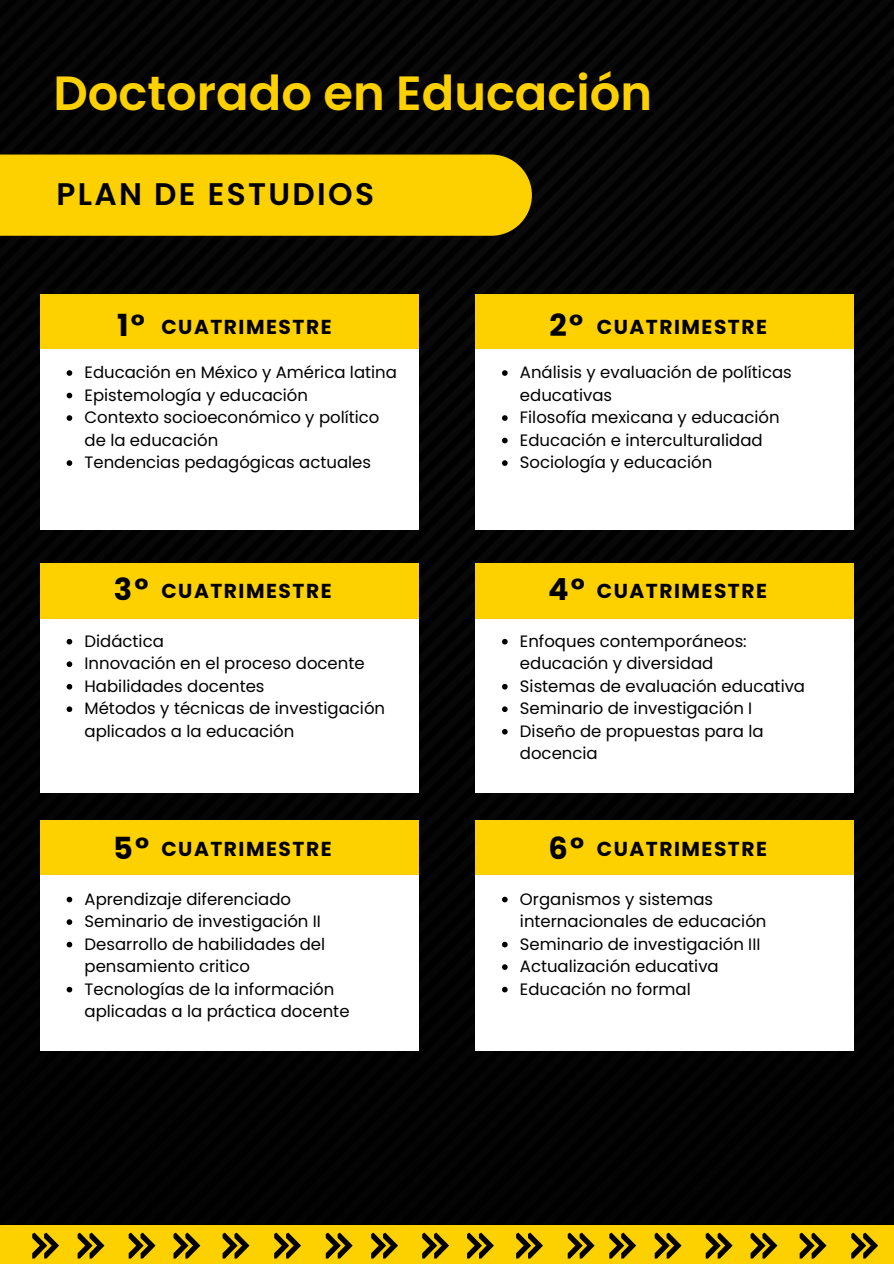
<style>
.page{position:relative;width:894px;height:1264px;background:#fff}
.page>*{position:absolute;margin:0;border:0;box-sizing:border-box;transform-origin:0 0}
.t1{font:600 48px "Poppins";color:#fdd000}
.t2{font:600 31.2px "Poppins";letter-spacing:.075em;color:#000}
.t3{font:700 30.45px "Poppins";color:#000}
.t4{font:700 20.1px "Poppins";letter-spacing:.075em;color:#000}
.t5{font:16.5px/22.5px "Poppins";color:#000}
</style>
<div class="page">
<div style="left:0;top:0;width:893px;height:1263px;background:#000"></div>
<div style="left:0;top:154px;width:531px;height:82px;background:#fdd000"></div>
<div style="left:40px;top:294px;width:378px;height:60px;background:#fdd000"></div>
<div style="left:40px;top:350px;width:378px;height:180px;background:#fff"></div>
<svg style="left:67px;top:370px;width:5px;height:6px"></svg>
<svg style="left:67px;top:393px;width:5px;height:5px"></svg>
<svg style="left:67px;top:415px;width:5px;height:6px"></svg>
<svg style="left:67px;top:460px;width:5px;height:6px"></svg>
<div style="left:475px;top:294px;width:378px;height:60px;background:#fdd000"></div>
<div style="left:475px;top:350px;width:378px;height:180px;background:#fff"></div>
<svg style="left:502px;top:370px;width:5px;height:6px"></svg>
<svg style="left:502px;top:415px;width:5px;height:6px"></svg>
<svg style="left:502px;top:438px;width:5px;height:5px"></svg>
<svg style="left:502px;top:460px;width:5px;height:6px"></svg>
<div style="left:40px;top:562px;width:378px;height:60px;background:#fdd000"></div>
<div style="left:40px;top:619px;width:378px;height:173px;background:#fff"></div>
<svg style="left:67px;top:639px;width:5px;height:5px"></svg>
<svg style="left:67px;top:661px;width:5px;height:6px"></svg>
<svg style="left:67px;top:684px;width:5px;height:5px"></svg>
<svg style="left:67px;top:706px;width:5px;height:6px"></svg>
<div style="left:475px;top:562px;width:378px;height:60px;background:#fdd000"></div>
<div style="left:475px;top:619px;width:378px;height:173px;background:#fff"></div>
<svg style="left:502px;top:639px;width:5px;height:5px"></svg>
<svg style="left:502px;top:684px;width:5px;height:5px"></svg>
<svg style="left:502px;top:706px;width:5px;height:6px"></svg>
<svg style="left:502px;top:729px;width:5px;height:5px"></svg>
<div style="left:40px;top:820px;width:378px;height:60px;background:#fdd000"></div>
<div style="left:40px;top:875px;width:378px;height:175px;background:#fff"></div>
<svg style="left:67px;top:896px;width:5px;height:6px"></svg>
<svg style="left:67px;top:919px;width:5px;height:5px"></svg>
<svg style="left:67px;top:941px;width:5px;height:6px"></svg>
<svg style="left:67px;top:986px;width:5px;height:6px"></svg>
<div style="left:475px;top:820px;width:378px;height:60px;background:#fdd000"></div>
<div style="left:475px;top:875px;width:378px;height:175px;background:#fff"></div>
<svg style="left:502px;top:896px;width:5px;height:6px"></svg>
<svg style="left:502px;top:941px;width:5px;height:6px"></svg>
<svg style="left:502px;top:964px;width:5px;height:5px"></svg>
<svg style="left:502px;top:986px;width:5px;height:6px"></svg>
<div style="left:0;top:1225px;width:893px;height:38px;background:#fdd000"></div>
<svg style="left:32px;top:1232px;width:27px;height:26px"></svg>
<svg style="left:326px;top:1232px;width:26px;height:26px"></svg>
<svg style="left:609px;top:1232px;width:27px;height:26px"></svg>
<svg style="left:78px;top:1232px;width:26px;height:26px"></svg>
<svg style="left:371px;top:1232px;width:27px;height:26px"></svg>
<svg style="left:654px;top:1232px;width:27px;height:26px"></svg>
<svg style="left:129px;top:1232px;width:26px;height:26px"></svg>
<svg style="left:422px;top:1232px;width:27px;height:26px"></svg>
<svg style="left:705px;top:1232px;width:27px;height:26px"></svg>
<svg style="left:173px;top:1232px;width:27px;height:26px"></svg>
<svg style="left:467px;top:1232px;width:26px;height:26px"></svg>
<svg style="left:750px;top:1232px;width:27px;height:26px"></svg>
<svg style="left:222px;top:1232px;width:27px;height:26px"></svg>
<svg style="left:516px;top:1232px;width:27px;height:26px"></svg>
<svg style="left:799px;top:1232px;width:27px;height:26px"></svg>
<svg style="left:274px;top:1232px;width:27px;height:26px"></svg>
<svg style="left:567px;top:1232px;width:27px;height:26px"></svg>
<svg style="left:851px;top:1232px;width:26px;height:26px"></svg>
<p class="t1" style="left:53px;top:60px;width:600px">Doctorado en Educación</p>
<p class="t2" style="left:56px;top:172px;width:319px">PLAN DE ESTUDIOS</p>
<h2 class="t3" style="left:117px;top:304px;width:29px">1°</h2>
<h1 class="t4" style="left:161px;top:312px;width:172px">CUATRIMESTRE</h1>
<h3 class="t5" style="left:84px;top:361px;width:314px">Educación en México y América latina</h3>
<h4 class="t5" style="left:84px;top:383px;width:225px">Epistemología y educación</h4>
<p class="t5" style="left:84px;top:406px;width:296px">Contexto socioeconómico y político de la educación</p>
<p class="t5" style="left:84px;top:451px;width:288px">Tendencias pedagógicas actuales</p>
<p class="t3" style="left:114px;top:568px;width:36px">3°</p>
<p class="t4" style="left:161px;top:576px;width:172px">CUATRIMESTRE</p>
<h3 class="t5" style="left:84px;top:629px;width:81px">Didáctica</h3>
<h4 class="t5" style="left:84px;top:652px;width:281px">Innovación en el proceso docente</h4>
<p class="t5" style="left:84px;top:674px;width:181px">Habilidades docentes</p>
<p class="t5" style="left:84px;top:697px;width:302px">Métodos y técnicas de investigación aplicados a la educación</p>
<h4 class="t3" style="left:113px;top:826px;width:38px">5°</h4>
<h3 class="t4" style="left:161px;top:835px;width:172px">CUATRIMESTRE</h3>
<p class="t5" style="left:84px;top:887px;width:208px">Aprendizaje diferenciado</p>
<p class="t5" style="left:84px;top:910px;width:238px">Seminario de investigación II</p>
<p class="t5" style="left:84px;top:932px;width:242px">Desarrollo de habilidades del pensamiento critico</p>
<p class="t5" style="left:84px;top:977px;width:266px">Tecnologías de la información aplicadas a la práctica docente</p>
<p class="t3" style="left:549px;top:304px;width:35px">2°</p>
<p class="t4" style="left:596px;top:312px;width:172px">CUATRIMESTRE</p>
<h3 class="t5" style="left:520px;top:361px;width:273px">Análisis y evaluación de políticas educativas</h3>
<h4 class="t5" style="left:520px;top:406px;width:261px">Filosofía mexicana y educación</h4>
<p class="t5" style="left:520px;top:428px;width:244px">Educación e interculturalidad</p>
<p class="t5" style="left:520px;top:451px;width:194px">Sociología y educación</p>
<p class="t3" style="left:548px;top:568px;width:38px">4°</p>
<p class="t4" style="left:596px;top:576px;width:172px">CUATRIMESTRE</p>
<h3 class="t5" style="left:520px;top:629px;width:228px">Enfoques contemporáneos: educación y diversidad</h3>
<h4 class="t5" style="left:520px;top:674px;width:286px">Sistemas de evaluación educativa</h4>
<p class="t5" style="left:520px;top:697px;width:234px">Seminario de investigación I</p>
<p class="t5" style="left:520px;top:719px;width:245px">Diseño de propuestas para la docencia</p>
<h4 class="t3" style="left:548px;top:826px;width:37px">6°</h4>
<h3 class="t4" style="left:596px;top:835px;width:172px">CUATRIMESTRE</h3>
<p class="t5" style="left:520px;top:887px;width:248px">Organismos y sistemas internacionales de educación</p>
<p class="t5" style="left:520px;top:932px;width:242px">Seminario de investigación III</p>
<p class="t5" style="left:520px;top:955px;width:200px">Actualización educativa</p>
<p class="t5" style="left:520px;top:977px;width:172px">Educación no formal</p>
</div>
